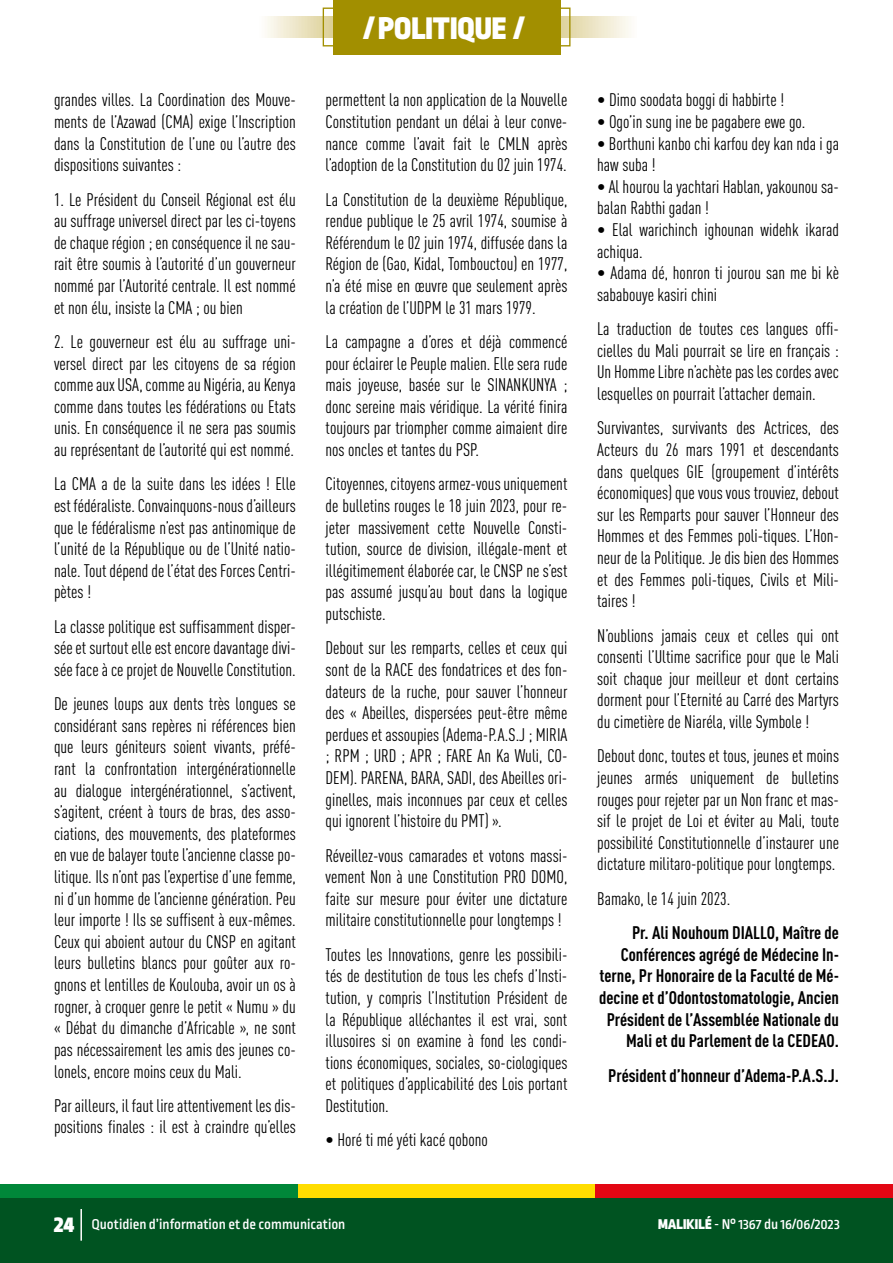
<style>
.page{position:relative;width:893px;height:1263px;background:#fff}
.page>*{position:absolute;margin:0;border:0;box-sizing:border-box;transform-origin:0 0}
.t1{font:900 33px "Ropa Sans Pro";color:#fff}
.t2{font:condensed 18px/21.6px "DIN Pro";color:#000;text-align:justify}
.t3{font:700 condensed 18px/21.6px "DIN Pro";color:#000;text-align:right}
.t4{font:500 15px "Ropa Sans Pro";color:#fff}
.s1{font-weight:900;font-size:24px}
.s2{font-weight:900}
</style>
<div class="page">
<div style="left:0;top:1184px;width:298px;height:17px;background:#008739"></div>
<div style="left:298px;top:1184px;width:297px;height:17px;background:#fd0"></div>
<div style="left:595px;top:1184px;width:298px;height:17px;background:#e30613"></div>
<div style="left:0;top:1198px;width:893px;height:65px;background:#005321"></div>
<hr style="left:80px;top:1209px;width:2px;height:32px;background:#fff">
<svg style="left:267px;top:16px;width:364px;height:22px;background:#ebe4c4"></svg>
<div style="left:333px;top:0;width:227px;height:54px;background:#a28f00"></div>
<div style="left:323px;top:8px;width:247px;height:38px;border:1px solid #a28f00"></div>
<p class="t2" style="left:54px;top:88px;width:243px">grandes villes. La Coordination des Mouve&shy;ments de l’Azawad (CMA) exige l’Inscription dans la Constitution de l’une ou l’autre des dispositions suivantes :</p>
<p class="t2" style="left:54px;top:187px;width:243px">1. Le Président du Conseil Régional est élu au suffrage universel direct par les ci-toyens de chaque région ; en conséquence il ne sau&shy;rait être soumis à l’autorité d’un gouverneur nommé par l’Autorité centrale. Il est nommé et non élu, insiste la CMA ; ou bien</p>
<p class="t2" style="left:54px;top:329px;width:243px">2. Le gouverneur est élu au suffrage uni&shy;versel direct par les citoyens de sa région comme aux USA, comme au Nigéria, au Kenya comme dans toutes les fédérations ou Etats unis. En conséquence il ne sera pas soumis au représentant de l’autorité qui est nommé.</p>
<p class="t2" style="left:54px;top:472px;width:243px">La CMA a de la suite dans les idées ! Elle est fédéraliste. Convainquons-nous d’ailleurs que le fédéralisme n’est pas antinomique de l’unité de la République ou de l’Unité natio&shy;nale. Tout dépend de l’état des Forces Centri&shy;pètes !</p>
<p class="t2" style="left:54px;top:614px;width:243px">La classe politique est suffisamment disper&shy;sée et surtout elle est encore davantage divi&shy;sée face à ce projet de Nouvelle Constitution.</p>
<p class="t2" style="left:54px;top:692px;width:243px">De jeunes loups aux dents très longues se considérant sans repères ni références bien que leurs géniteurs soient vivants, préfé&shy;rant la confrontation intergénérationnelle au dialogue intergénérationnel, s’activent, s’agitent, créent à tours de bras, des asso&shy;ciations, des mouvements, des plateformes en vue de balayer toute l’ancienne classe po&shy;litique. Ils n’ont pas l’expertise d’une femme, ni d’un homme de l’ancienne génération. Peu leur importe ! Ils se suffisent à eux-mêmes.<br>Ceux qui aboient autour du CNSP en agitant leurs bulletins blancs pour goûter aux ro&shy;gnons et lentilles de Koulouba, avoir un os à rogner, à croquer genre le petit « Numu » du « Débat du dimanche d’Africable », ne sont pas nécessairement les amis des jeunes co&shy;lonels, encore moins ceux du Mali.</p>
<p class="t2" style="left:54px;top:1093px;width:243px">Par ailleurs, il faut lire attentivement les dis&shy;positions finales : il est à craindre qu’elles</p>
<h1 class="t1" style="left:364px;top:9px;width:162px">/ POLITIQUE /</h1>
<p class="t2" style="left:326px;top:88px;width:243px">permettent la non application de la Nouvelle Constitution pendant un délai à leur conve&shy;nance comme l’avait fait le CMLN après l’adoption de la Constitution du 02 juin 1974.</p>
<p class="t2" style="left:326px;top:187px;width:243px">La Constitution de la deuxième République, rendue publique le 25 avril 1974, soumise à Référendum le 02 juin 1974, diffusée dans la Région de (Gao, Kidal, Tombouctou) en 1977, n’a été mise en œuvre que seulement après la création de l’UDPM le 31 mars 1979.</p>
<p class="t2" style="left:326px;top:329px;width:243px">La campagne a d’ores et déjà commencé pour éclairer le Peuple malien. Elle sera rude mais joyeuse, basée sur le SINANKUNYA ; donc sereine mais véridique. La vérité finira toujours par triompher comme aimaient dire nos oncles et tantes du PSP.</p>
<p class="t2" style="left:326px;top:472px;width:243px">Citoyennes, citoyens armez-vous uniquement de bulletins rouges le 18 juin 2023, pour re&shy;jeter massivement cette Nouvelle Consti&shy;tution, source de division, illégale-ment et illégitimement élaborée car, le CNSP ne s’est pas assumé jusqu’au bout dans la logique putschiste.</p>
<p class="t2" style="left:326px;top:636px;width:243px">Debout sur les remparts, celles et ceux qui sont de la RACE des fondatrices et des fon&shy;dateurs de la ruche, pour sauver l’honneur des « Abeilles, dispersées peut-être même perdues et assoupies (Adema-P.A.S.J ; MIRIA ; RPM ; URD ; APR ; FARE An Ka Wuli, CO-DEM). PARENA, BARA, SADI, des Abeilles ori&shy;ginelles, mais inconnues par ceux et celles qui ignorent l’histoire du PMT) ».</p>
<p class="t2" style="left:326px;top:843px;width:243px">Réveillez-vous camarades et votons massi&shy;vement Non à une Constitution PRO DOMO, faite sur mesure pour éviter une dictature militaire constitutionnelle pour longtemps !</p>
<p class="t2" style="left:326px;top:942px;width:243px">Toutes les Innovations, genre les possibili&shy;tés de destitution de tous les chefs d’Insti&shy;tution, y compris l’Institution Président de la République alléchantes il est vrai, sont illusoires si on examine à fond les condi&shy;tions économiques, sociales, so-ciologiques et politiques d’applicabilité des Lois portant Destitution.</p>
<p class="t2" style="left:326px;top:1128px;width:164px">• Horé ti mé yéti kacé qobono</p>
<p class="t2" style="left:597px;top:88px;width:189px">• Dimo soodata boggi di habbirte !</p>
<p class="t2" style="left:597px;top:110px;width:210px">• Ogo’in sung ine be pagabere ewe go.</p>
<p class="t2" style="left:597px;top:131px;width:243px">• Borthuni kanbo chi karfou dey kan nda i ga haw suba !</p>
<p class="t2" style="left:597px;top:174px;width:243px">• Al hourou la yachtari Hablan, yakounou sa&shy;balan Rabthi gadan !</p>
<p class="t2" style="left:597px;top:218px;width:243px">• Elal warichinch ighounan widehk ikarad achiqua.</p>
<p class="t2" style="left:597px;top:261px;width:243px">• Adama dé, honron ti jourou san me bi kè sababouye kasiri chini</p>
<p class="t2" style="left:597px;top:317px;width:243px">La traduction de toutes ces langues offi&shy;cielles du Mali pourrait se lire en français :<br>Un Homme Libre n’achète pas les cordes avec lesquelles on pourrait l’attacher demain.</p>
<p class="t2" style="left:597px;top:416px;width:243px">Survivantes, survivants des Actrices, des Acteurs du 26 mars 1991 et descendants dans quelques GIE (groupement d’intérêts économiques) que vous vous trouviez, debout sur les Remparts pour sauver l’Honneur des Hommes et des Femmes poli-tiques. L’Hon&shy;neur de la Politique. Je dis bien des Hommes et des Femmes poli-tiques, Civils et Mili&shy;taires !</p>
<p class="t2" style="left:597px;top:623px;width:243px">N’oublions jamais ceux et celles qui ont consenti l’Ultime sacrifice pour que le Mali soit chaque jour meilleur et dont certains dorment pour l’Eternité au Carré des Martyrs du cimetière de Niaréla, ville Symbole !</p>
<p class="t2" style="left:597px;top:744px;width:243px">Debout donc, toutes et tous, jeunes et moins jeunes armés uniquement de bulletins rouges pour rejeter par un Non franc et mas&shy;sif le projet de Loi et éviter au Mali, toute possibilité Constitutionnelle d’instaurer une dictature militaro-politique pour longtemps.</p>
<p class="t2" style="left:597px;top:886px;width:135px">Bamako, le 14 juin 2023.</p>
<p class="t3" style="left:599px;top:920px;width:241px">Pr. Ali Nouhoum DIALLO, Maître de Conférences agrégé de Médecine In&shy;terne, Pr Honoraire de la Faculté de Mé&shy;decine et d’Odontostomatologie, Ancien Président de l’Assemblée Nationale du Mali et du Parlement de la CEDEAO.</p>
<p class="t3" style="left:608px;top:1063px;width:232px">Président d’honneur d’Adema-P.A.S.J.</p>
<p class="t4" style="left:54px;top:1216px;width:293px"><span class="s1">24</span> Quotidien d’information et de communication</p>
<p class="t4" style="left:658px;top:1216px;width:183px"><span class="s2">MALIKILÉ</span> - N° 1367 du 16/06/2023</p>
</div>
